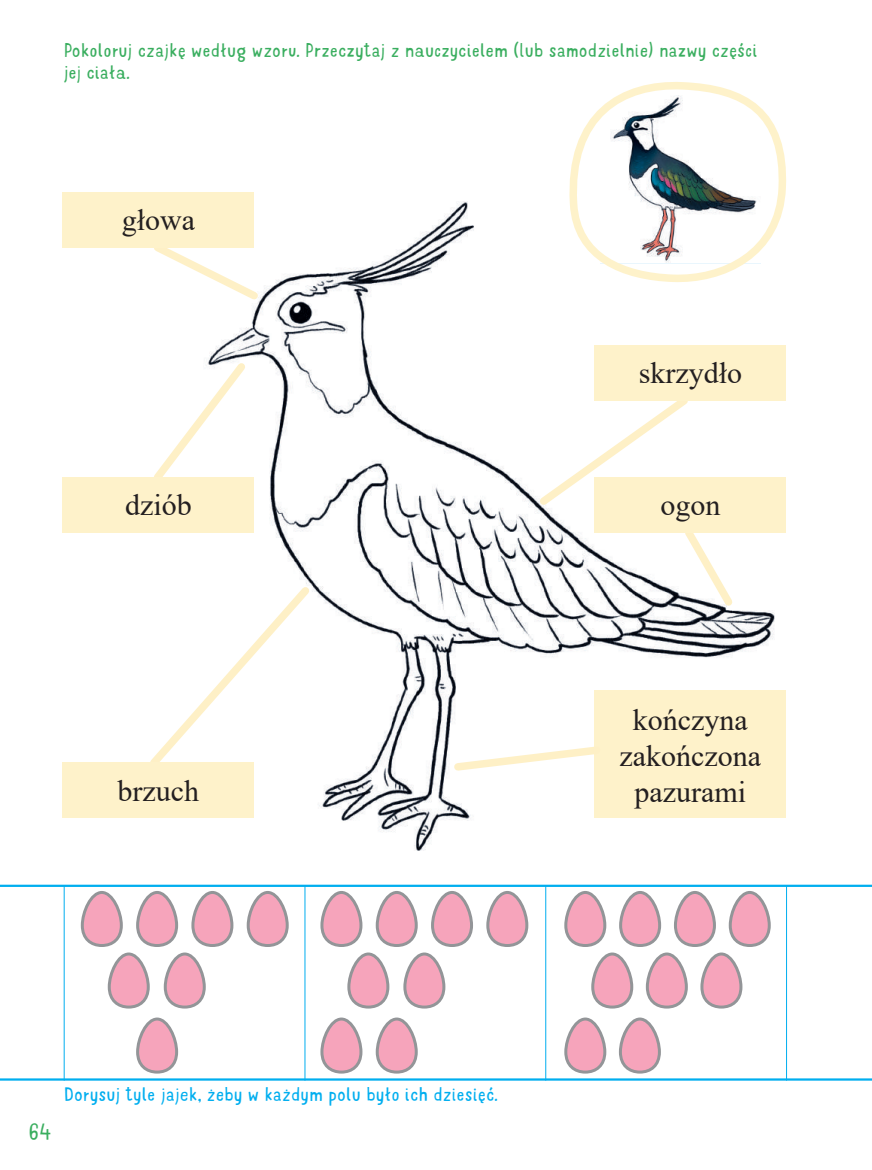
<style>
.page{position:relative;width:872px;height:1170px;background:#fff}
.page>*{position:absolute;margin:0;border:0;box-sizing:border-box;transform-origin:0 0}
.t1{font:30px/36px "Times New Roman";color:#231f20;text-align:center}
.t2{font:300 22.5px "Mr Dodo";color:#3aae5f}
.t3{font:300 18.75px/22.5px "Mr Dodo";color:#3aae5f}
.t4{font:300 18.75px "Mr Dodo";color:#00aeef}
</style>
<div class="page">
<hr style="left:304px;top:886px;width:1px;height:194px;background:#00aeef">
<hr style="left:64px;top:886px;width:1px;height:194px;background:#00aeef">
<hr style="left:545px;top:886px;width:1px;height:194px;background:#00aeef">
<hr style="left:786px;top:886px;width:1px;height:194px;background:#00aeef">
<svg style="left:564px;top:1017px;width:43px;height:57px"></svg>
<svg style="left:619px;top:1017px;width:42px;height:57px"></svg>
<svg style="left:246px;top:891px;width:43px;height:56px"></svg>
<svg style="left:486px;top:891px;width:43px;height:56px"></svg>
<svg style="left:564px;top:891px;width:207px;height:118px"></svg>
<svg style="left:80px;top:891px;width:154px;height:118px"></svg>
<svg style="left:320px;top:891px;width:153px;height:118px"></svg>
<svg style="left:136px;top:1017px;width:43px;height:57px"></svg>
<svg style="left:320px;top:1017px;width:43px;height:57px"></svg>
<svg style="left:375px;top:1017px;width:43px;height:57px"></svg>
<hr style="left:0;top:884px;width:872px;height:2px;background:#00aeef">
<hr style="left:0;top:1078px;width:872px;height:2px;background:#00aeef">
<img style="left:139px;top:201px;width:647px;height:650px">
<svg style="left:565px;top:82px;width:221px;height:206px"></svg>
<div style="left:594px;top:690px;width:192px;height:128px;background:#fef2ca"></div>
<svg style="left:143px;top:580px;width:173px;height:193px"></svg>
<svg style="left:147px;top:356px;width:105px;height:121px"></svg>
<svg style="left:678px;top:532px;width:60px;height:80px"></svg>
<svg style="left:533px;top:390px;width:161px;height:121px"></svg>
<svg style="left:449px;top:741px;width:145px;height:34px"></svg>
<svg style="left:147px;top:237px;width:117px;height:69px"></svg>
<div style="left:594px;top:345px;width:192px;height:55px;background:#fef2ca"></div>
<div style="left:63px;top:192px;width:191px;height:55px;background:#fef2ca"></div>
<div style="left:63px;top:477px;width:191px;height:55px;background:#fef2ca"></div>
<div style="left:63px;top:762px;width:191px;height:56px;background:#fef2ca"></div>
<div style="left:594px;top:477px;width:192px;height:55px;background:#fef2ca"></div>
<p class="t3" style="left:64px;top:39px;width:695px">Pokoloruj czajkę według wzoru. Przeczytaj z nauczycielem (lub samodzielnie) nazwy części jej ciała.</p>
<h1 class="t1" style="left:122px;top:201px;width:75px">głowa</h1>
<h1 class="t1" style="left:125px;top:486px;width:68px">dziób</h1>
<h1 class="t1" style="left:118px;top:771px;width:83px">brzuch</h1>
<h1 class="t1" style="left:638px;top:354px;width:105px">skrzydło</h1>
<h1 class="t1" style="left:660px;top:486px;width:61px">ogon</h1>
<h1 class="t1" style="left:619px;top:701px;width:143px">kończyna zakończona pazurami</h1>
<p class="t2" style="left:29px;top:1117px;width:25px">64</p>
<p class="t4" style="left:64px;top:1082px;width:435px">Dorysuj tyle jajek, żeby w każdym polu było ich dziesięć.</p>
</div>
